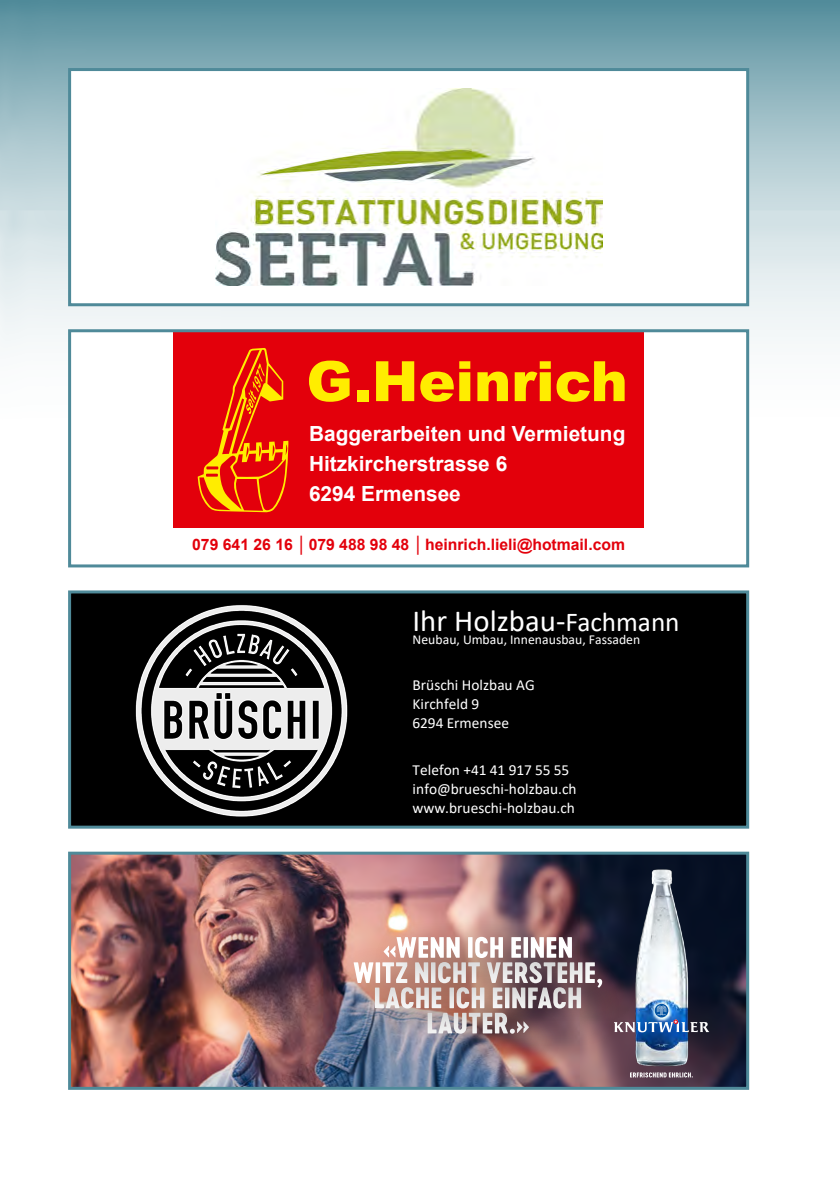
<style>
.page{position:relative;width:840px;height:1191px;background:#fff}
.page>*{position:absolute;margin:0;border:0;box-sizing:border-box;transform-origin:0 0}
.t1{font:900 55.6px "Arial";color:#ffed00}
.t2{font:30.8px "Calibri";color:#fff}
.t3{font:700 20.8px/30.2px "Arial";color:#fff}
.t4{font:700 15.8px "Arial";color:#e3000b}
.t5{font:15.4px/18.8px "Calibri";color:#fff}
.t6{font:13.6px "Calibri";letter-spacing:.005em;color:#fff}
.s1{font-size:27.2px}
</style>
<div class="page">
<svg style="left:0;top:0;width:839px;height:452px"></svg>
<img style="left:72px;top:855px;width:672px;height:230px">
<svg style="left:629px;top:1072px;width:63px;height:5px"></svg>
<img style="left:629px;top:855px;width:77px;height:215px">
<svg style="left:654px;top:1003px;width:14px;height:14px"></svg>
<svg style="left:622px;top:1005px;width:86px;height:27px;background:#4d72a0"></svg>
<div style="left:408px;top:993px;width:159px;height:82px;background:#000;opacity:.5"></div>
<div style="left:356px;top:968px;width:266px;height:82px;background:#000;opacity:.5"></div>
<div style="left:336px;top:943px;width:305px;height:82px;background:#000;opacity:.5"></div>
<div style="left:367px;top:918px;width:246px;height:81px;background:#000;opacity:.5"></div>
<svg style="left:353px;top:936px;width:249px;height:97px;background:#b09998"></svg>
<div style="left:68px;top:851px;width:680px;height:238px;border:3px solid #4f8a99"></div>
<div style="left:70px;top:592px;width:676px;height:235px;background:#000"></div>
<img style="left:135px;top:605px;width:213px;height:212px">
<div style="left:68px;top:590px;width:680px;height:238px;border:3px solid #4f8a99"></div>
<div style="left:70px;top:331px;width:677px;height:235px;background:#fff"></div>
<div style="left:173px;top:331px;width:470px;height:223px;background:#e3000b"></div>
<div style="left:173px;top:528px;width:470px;height:38px;background:#fff"></div>
<svg style="left:198px;top:348px;width:90px;height:164px"></svg>
<div style="left:68px;top:329px;width:680px;height:238px;border:3px solid #4f8a99"></div>
<div style="left:70px;top:70px;width:677px;height:235px;background:#fff"></div>
<img style="left:215px;top:89px;width:387px;height:197px">
<div style="left:68px;top:68px;width:680px;height:238px;border:3px solid #4f8a99"></div>
<h1 class="t1" style="left:306px;top:341px;width:323px">G.Heinrich</h1>
<h3 class="t3" style="left:309px;top:418px;width:318px">Baggerarbeiten und Vermietung<br>Hitzkircherstrasse 6<br>6294 Ermensee</h3>
<p class="t4" style="left:192px;top:533px;width:434px">079 641 26 16 │079 488 98 48 │heinrich.lieli@hotmail.com</p>
<h2 class="t2" style="left:412px;top:599px;width:268px">Ihr Holzbau-<span class="s1">Fachmann</span></h2>
<p class="t6" style="left:412px;top:630px;width:229px">Neubau, Umbau, Innenausbau, Fassaden</p>
<p class="t5" style="left:412px;top:675px;width:124px">Brüschi Holzbau AG<br>Kirchfeld 9<br>6294 Ermensee</p>
<p class="t5" style="left:412px;top:760px;width:165px">Telefon +41 41 917 55 55 info@brueschi-holzbau.ch www.brueschi-holzbau.ch</p>
</div>
